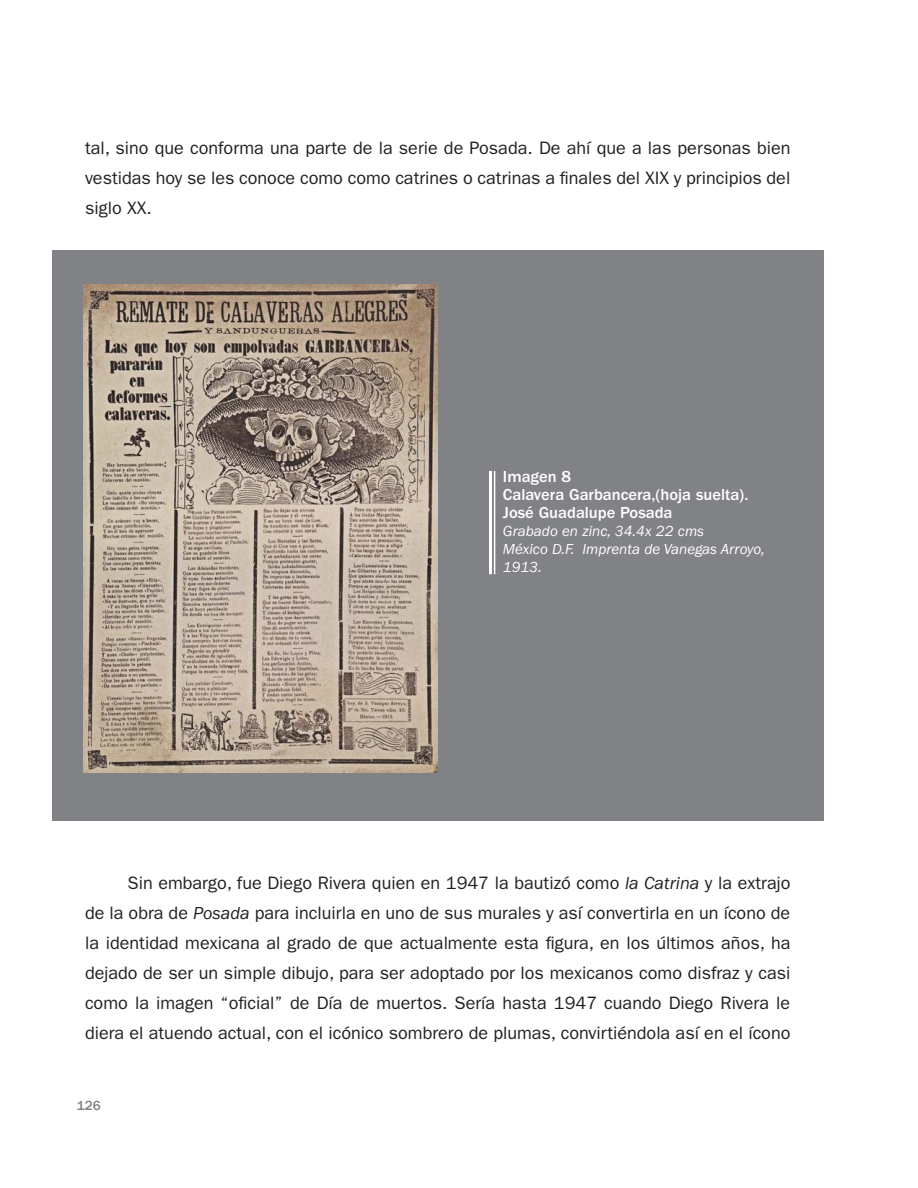
<style>
.page{position:relative;width:918px;height:1188px;background:#fff}
.page>*{position:absolute;margin:0;border:0;box-sizing:border-box;transform-origin:0 0}
.t1{font:18px/30px "ITC Franklin Gothic Std";color:#231f20;text-align:justify}
.t2{font:500 16.5px/18px "ITC Franklin Gothic Std";color:#fff}
.t3{font:italic 15px/18px "ITC Franklin Gothic Std";color:#fff}
.t4{font:500 13.5px "Franklin Gothic";color:#808285}
.s1{font-style:italic}
</style>
<div class="page">
<div style="left:53px;top:251px;width:771px;height:570px;background:#808285"></div>
<img style="left:84px;top:285px;width:354px;height:487px">
<hr style="left:489px;top:471px;width:3px;height:103px;background:#fff">
<hr style="left:494px;top:471px;width:1px;height:103px;background:#fff">
<p class="t1" style="left:85px;top:133px;width:707px">tal, sino que conforma una parte de la serie de Posada. De ahí que a las personas bien vestidas hoy se les conoce como como catrines o catrinas a finales del XIX y principios del siglo XX.</p>
<p class="t2" style="left:503px;top:468px;width:247px">Imagen 8<br>Calavera Garbancera,(hoja suelta).<br>José Guadalupe Posada</p>
<p class="t3" style="left:503px;top:523px;width:264px">Grabado en zinc, 34.4x 22 cms<br>México D.F. Imprenta de Vanegas Arroyo,<br>1913.</p>
<p class="t1" style="left:85px;top:868px;width:707px;text-indent:43px">Sin embargo, fue Diego Rivera quien en 1947 la bautizó como <span class="s1">la Catrina</span> y la extrajo de la obra de <span class="s1">Posada</span> para incluirla en uno de sus murales y así convertirla en un ícono de la identidad mexicana al grado de que actualmente esta figura, en los últimos años, ha dejado de ser un simple dibujo, para ser adoptado por los mexicanos como disfraz y casi como la imagen “oficial” de Día de muertos. Sería hasta 1947 cuando Diego Rivera le diera el atuendo actual, con el icónico sombrero de plumas, convirtiéndola así en el ícono</p>
<p class="t4" style="left:77px;top:1098px;width:25px">126</p>
</div>
